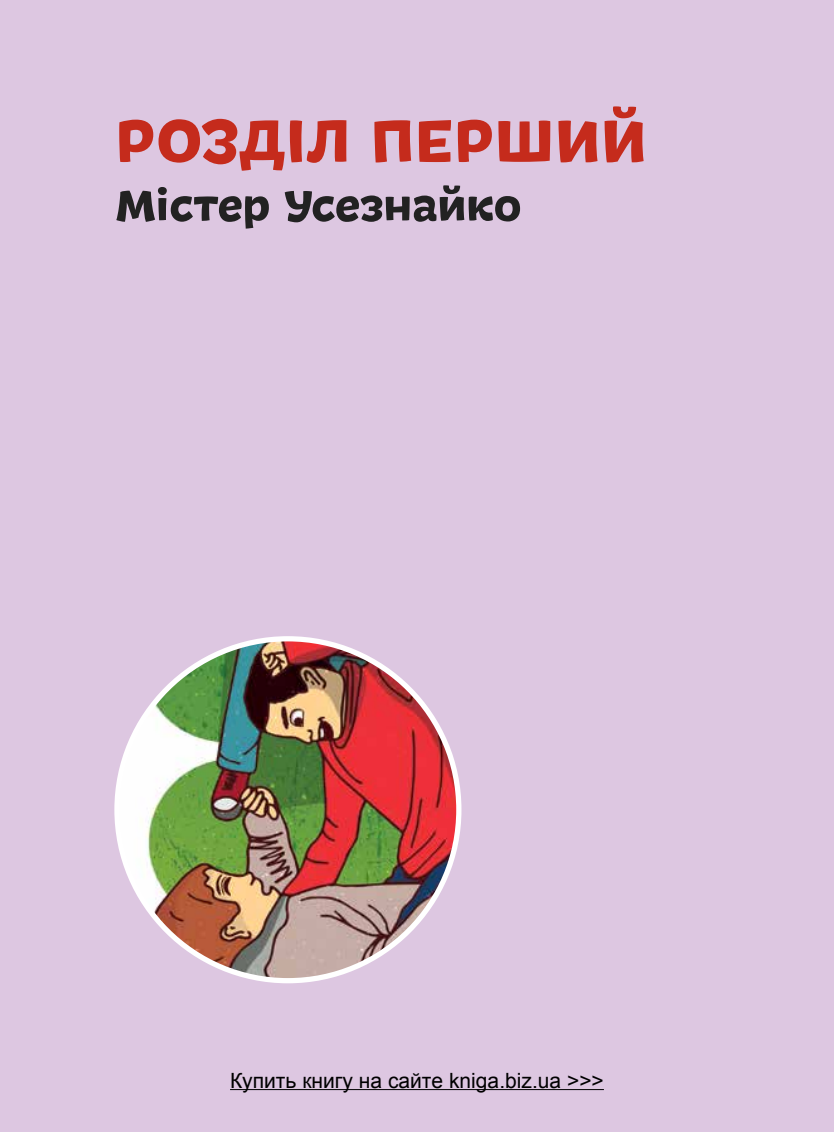
<style>
.page{position:relative;width:834px;height:1132px;background:#fff}
.page>*{position:absolute;margin:0;border:0;box-sizing:border-box;transform-origin:0 0}
.t1{font:700 71.75px "DR Agu Sans";letter-spacing:.025em;color:#c52b1c}
.t2{font:700 52.5px "DR Agu Sans";letter-spacing:.01em;color:#222}
.t3{font:21px "Arial";color:#000}
</style>
<div class="page">
<div style="left:0;top:0;width:833px;height:1131px;background:#ddc7e1"></div>
<img style="left:117px;top:638px;width:342px;height:342px;border-radius:171px">
<hr style="left:230px;top:1088px;width:373px;height:1px;background:#000">
<h1 class="t1" style="left:116px;top:97px;width:531px">РОЗДІЛ ПЕРШИЙ</h1>
<h2 class="t2" style="left:116px;top:173px;width:406px">Містер Усезнайко</h2>
<p class="t3" style="left:230px;top:1066px;width:375px">Купить книгу на сайте kniga.biz.ua &gt;&gt;&gt;</p>
</div>
